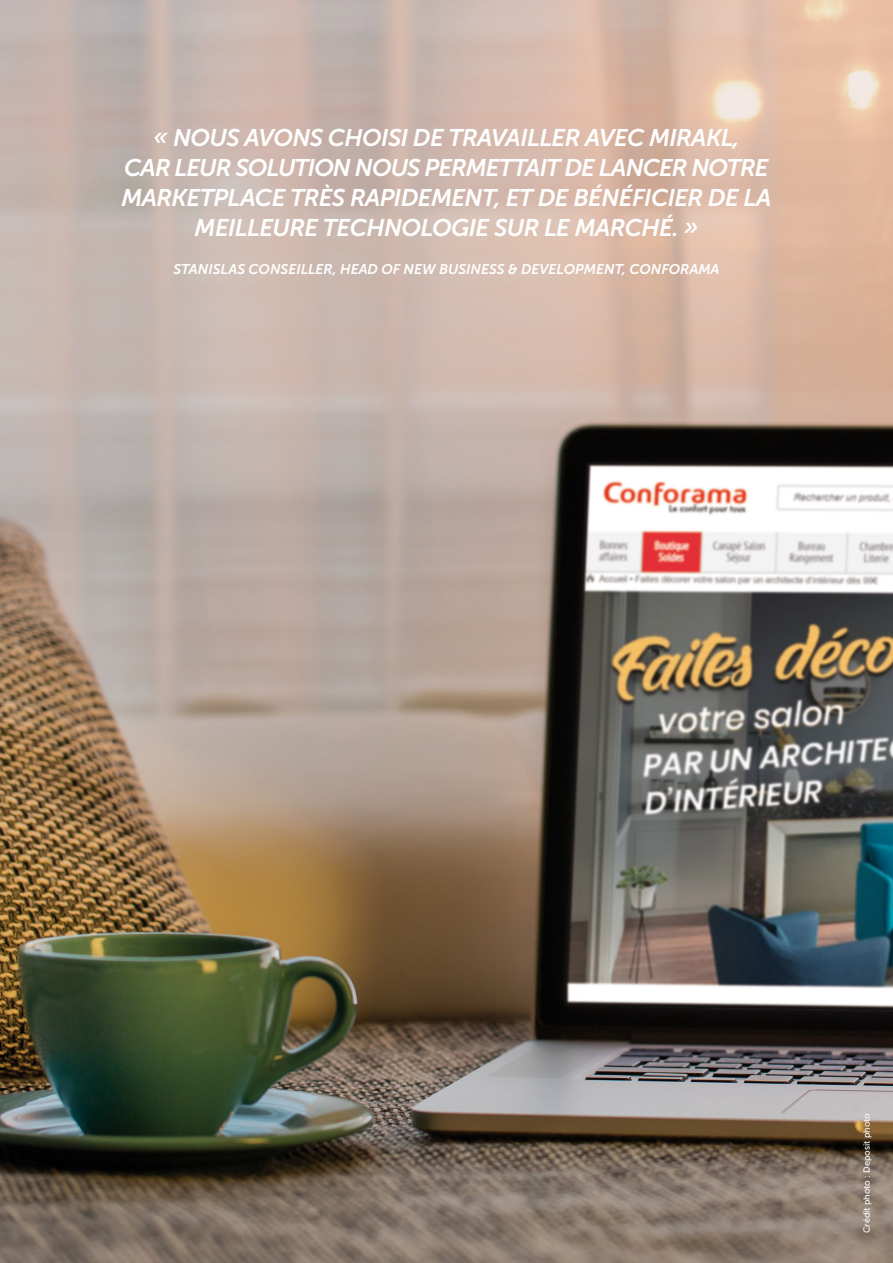
<style>
.page{position:relative;width:893px;height:1263px;background:#fff}
.page>*{position:absolute;margin:0;border:0;box-sizing:border-box;transform-origin:0 0}
.t1{font:italic 24px/30px "Museo Sans 700";letter-spacing:-.025em;color:#fff;text-align:center}
.t2{font:italic 13.95px "Museo Sans 700";color:#fff}
.t3{font:9px "Museo Sans 500";color:#fff}
</style>
<div class="page">
<img style="left:0;top:0;width:893px;height:1263px">
<p class="t1" style="left:121px;top:122px;width:652px">« NOUS AVONS CHOISI DE TRAVAILL ER AVEC MIRAKL,<br>CAR LEUR SOLUTION NOUS PERMETTAIT DE LANCER NOTRE MARKETPLACE TRÈS RAPIDEMENT, ET DE BÉNÉFICIER DE LA MEILL EURE TECHNOLOGIE SUR LE MARCHÉ. »</p>
<p class="t2" style="left:173px;top:261px;width:548px">STANISLAS CONSEILL ER, HEAD OF NEW BUSINESS &amp; DEVELOPMENT, CONFORAMA</p>
<p class="t3" style="left:862px;top:1233px;width:122px;rotate:-90deg">Crédit photo : Deposit photo</p>
</div>
